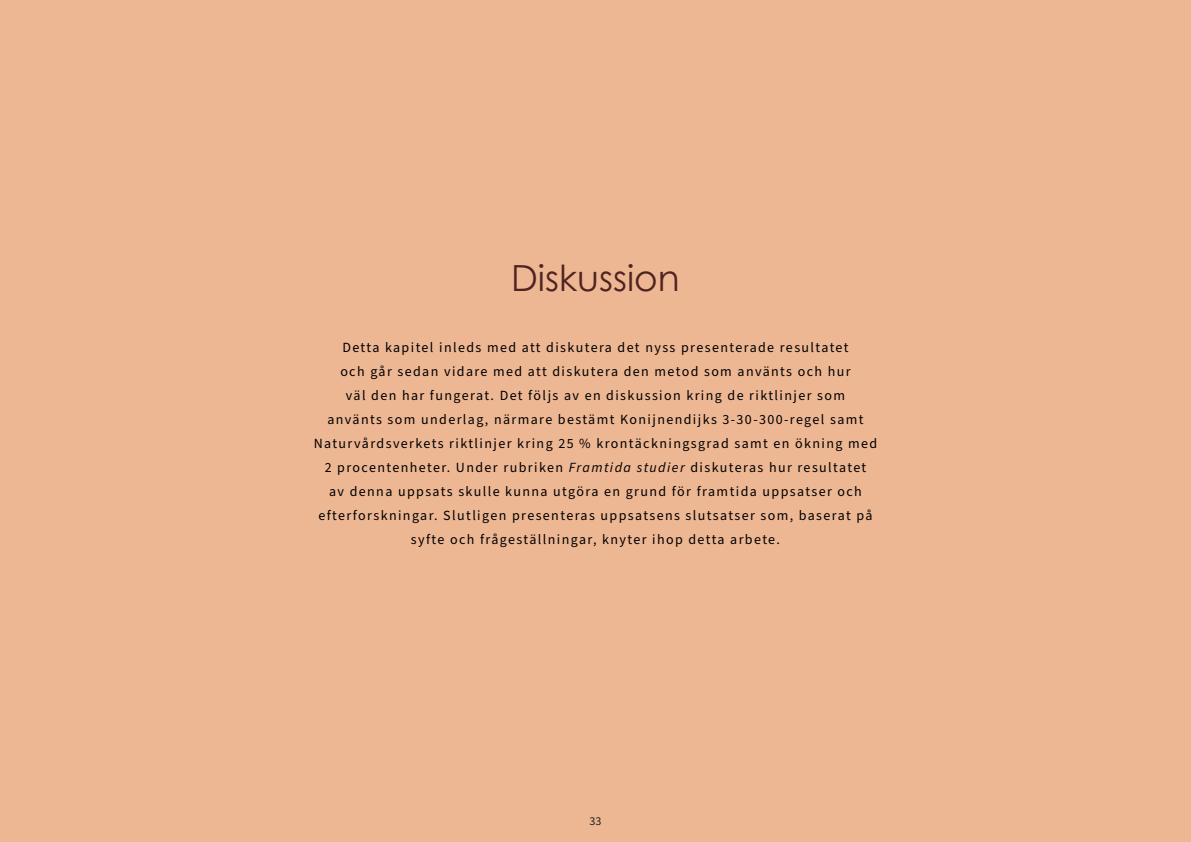
<style>
.page{position:relative;width:1191px;height:842px;background:#eeb793}
.page>*{position:absolute;margin:0;border:0;box-sizing:border-box;transform-origin:0 0}
.t1{font:36px "Century Gothic";color:#4f2322}
.t2{font:14px/24px "Source Sans Pro";letter-spacing:.1em;color:#000001;text-align:center}
.t3{font:12px "Source Sans Pro";color:#231f20}
.s1{font-style:italic}
</style>
<div class="page">
<p class="t1" style="left:511px;top:252px;width:170px">Diskussion</p>
<p class="t2" style="left:314px;top:336px;width:565px">Detta kapitel inleds med att diskutera det nyss presenterade resultatet<br>och går sedan vidare med att diskutera den metod som använts och hur<br>väl den har fungerat. Det följs av en diskussion kring de riktlinjer som<br>använts som underlag, närmare bestämt Konijnendijks 3-30-300-regel samt Naturvårdsverkets riktlinjer kring 25 % krontäckningsgrad samt en ökning med 2 procentenheter. Under rubriken <span class="s1">Framtida studier</span> diskuteras hur resultatet<br>av denna uppsats skulle kunna utgöra en grund för framtida uppsatser och efterforskningar. Slutligen presenteras uppsatsens slutsatser som, baserat på syfte och frågeställningar, knyter ihop detta arbete.</p>
<p class="t3" style="left:589px;top:813px;width:13px">33</p>
</div>
